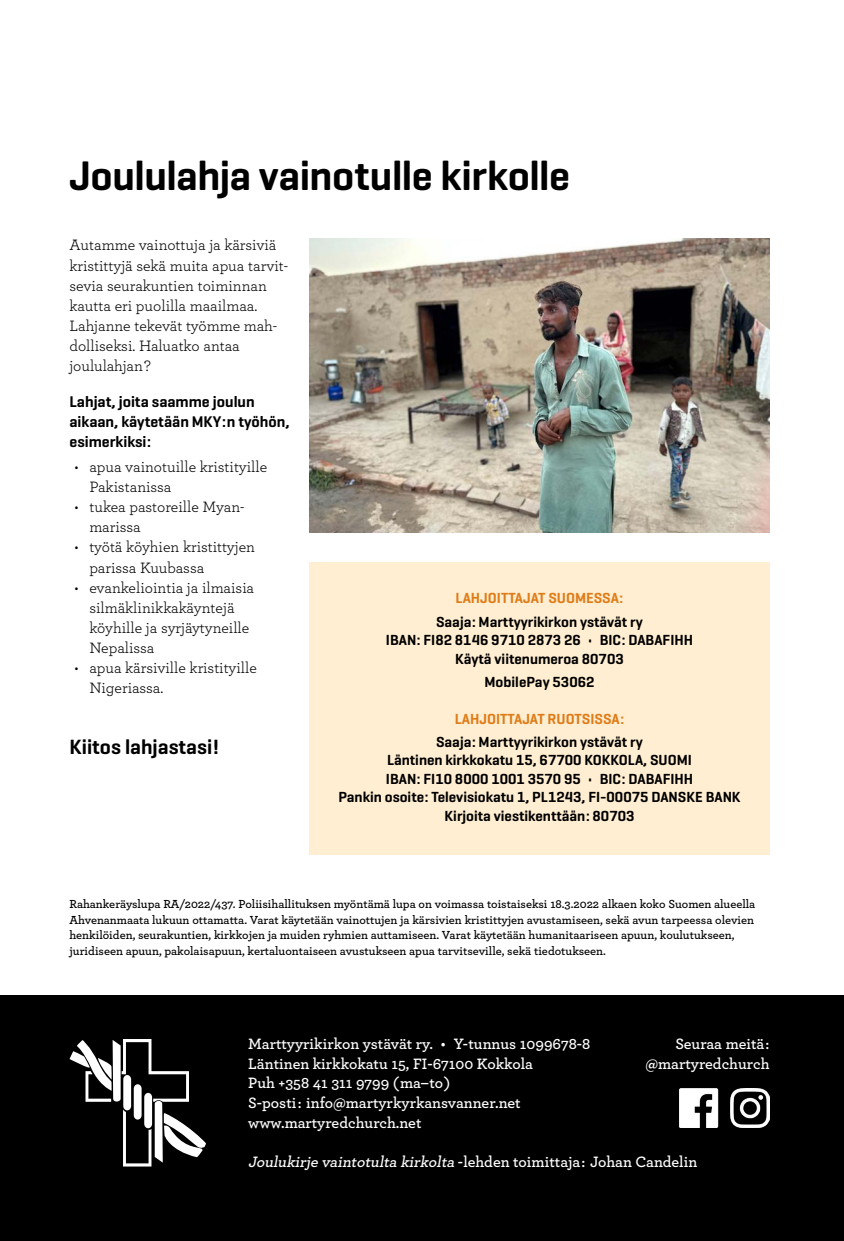
<style>
.page{position:relative;width:844px;height:1241px;background:#fff}
.page>*{position:absolute;margin:0;border:0;box-sizing:border-box;transform-origin:0 0}
.t1{font:600 42px "Geogrotesque";letter-spacing:-.015em;color:#000}
.t2{font:600 21px "Geogrotesque";color:#000}
.t3{font:15.75px/20.1px "Archer";color:#000}
.t4{font:600 15.75px/19.6px "Archer";color:#fff;text-align:right}
.t5{font:600 15.75px/20.1px "Geogrotesque";color:#000}
.t6{font:600 14.88px/18.4px "Geogrotesque";color:#000;text-align:center}
.t7{font:600 14.88px "Geogrotesque";color:#df7c18}
.t8{font:600 12.25px/15.8px "Archer";color:#000}
.s1{font-style:italic}
</style>
<div class="page">
<img style="left:309px;top:239px;width:460px;height:293px">
<div style="left:309px;top:561px;width:460px;height:293px;background:#ffeed1"></div>
<div style="left:0;top:995px;width:843px;height:245px;background:#000"></div>
<svg style="left:69px;top:1039px;width:137px;height:127px"></svg>
<img style="left:679px;top:1088px;width:39px;height:39px">
<img style="left:730px;top:1088px;width:39px;height:39px">
<h1 class="t1" style="left:69px;top:149px;width:502px">Joululahja vainotulle kirkolle</h1>
<p class="t3" style="left:69px;top:234px;width:220px">Autamme vainottuja ja kärsiviä kristittyjä sekä muita apua tarvit&shy;sevia seurakuntien toiminnan kautta eri puolilla maailmaa.<br>Lahjanne tekevät työmme mah&shy;dolliseksi. Haluatko antaa joululahjan ?</p>
<p class="t5" style="left:69px;top:391px;width:221px">Lahjat, joita saamme joulun aikaan, käytetään MKY:n työhön, esimerkiksi:</p>
<p class="t3" style="left:89px;top:456px;width:179px;text-indent:-15px">• apua vainotuille kristityille<br>Pakistanissa</p>
<p class="t3" style="left:89px;top:496px;width:157px;text-indent:-15px">• tukea pastoreille Myan&shy;marissa</p>
<p class="t3" style="left:89px;top:536px;width:167px;text-indent:-15px">• työtä köyhien kristittyjen parissa Kuubassa</p>
<p class="t3" style="left:89px;top:576px;width:166px;text-indent:-15px">• evankeliointia ja ilmaisia silmäklinikkakäyntejä köyhille ja syrjäytyneille<br>Nepalissa</p>
<p class="t3" style="left:89px;top:657px;width:169px;text-indent:-15px">• apua kärsiville kristityille<br>Nigeriassa.</p>
<h2 class="t2" style="left:69px;top:733px;width:151px">Kiitos lahjastasi!</h2>
<p class="t7" style="left:455px;top:589px;width:169px">LAHJOITTAJAT SUOMESSA:</p>
<p class="t6" style="left:386px;top:612px;width:308px">Saaja: Marttyyrikirkon ystävät ry<br>IBAN: FI82 8146 9710 2873 26 • BIC: DABAFIHH<br>Käytä viitenumeroa 80703</p>
<p class="t6" style="left:484px;top:672px;width:111px">MobilePay 53062</p>
<p class="t7" style="left:455px;top:709px;width:171px">LAHJOITTAJAT RUOTSISSA:</p>
<p class="t6" style="left:338px;top:732px;width:403px">Saaja: Marttyyrikirkon ystävät ry<br>Läntinen kirkkokatu 15, 67700 KOKKOLA, SUOMI<br>IBAN: FI10 8000 1001 3570 95 • BIC: DABAFIHH<br>Pankin osoite: Televisiokatu 1, PL1243, FI-00075 DANSKE BANK Kirjoita viestikenttään: 80703</p>
<p class="t8" style="left:69px;top:895px;width:687px">Rahankeräyslupa RA/2022/437. Poliisihallituksen myöntämä lupa on voimassa toistaiseksi 18.3.2022 alkaen koko Suomen alueella Ahvenanmaata lukuun ottamatta. Varat käytetään vainottujen ja kärsivien kristittyjen avustamiseen, sekä avun tarpeessa olevien henkilöiden, seurakuntien, kirkkojen ja muiden ryhmien auttamiseen. Varat käytetään humanitaariseen apuun, koulutukseen, juridiseen apuun, pakolaisapuun, kertaluontaiseen avustukseen apua tarvitseville, sekä tiedotukseen.</p>
<p class="t4" style="left:248px;top:1033px;width:343px;text-align:left">Marttyyrikirkon ystävät ry. • Y-tunnus 1099678-8<br>Läntinen kirkkokatu 15, FI-67100 Kokkola<br>Puh +358 41 311 9799 ( ma–to )<br>S-posti : info@martyrkyrkansvanner.net www.martyredchurch.net</p>
<p class="t4" style="left:248px;top:1150px;width:450px"><span class="s1">Joulukirje vaintotulta kirkolta</span> -lehden toimittaja : Johan Candelin</p>
<p class="t4" style="left:645px;top:1033px;width:125px">Seuraa meitä : @martyredchurch</p>
</div>
